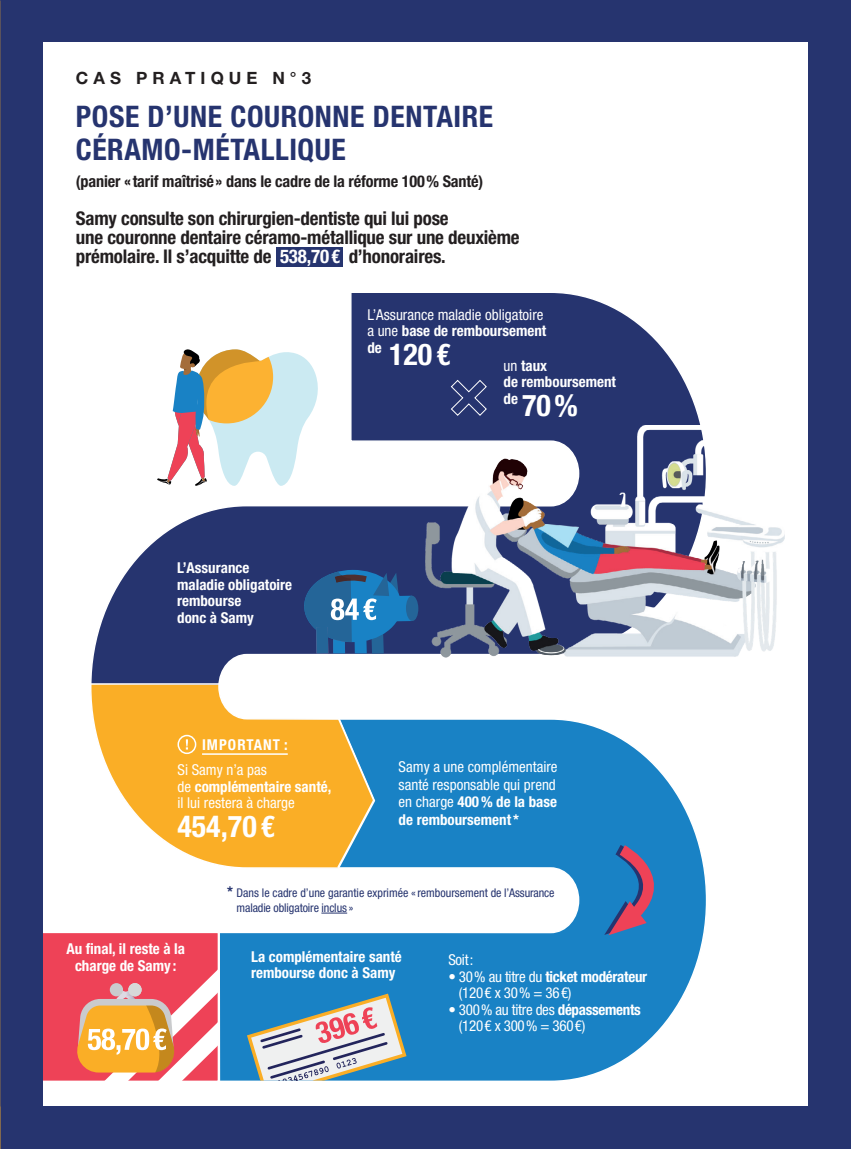
<style>
.page{position:relative;width:851px;height:1149px;background:#fff}
.page>*{position:absolute;margin:0;border:0;box-sizing:border-box;transform-origin:0 0}
.t1{font:700 condensed 30px "Helvetica Neue LT Std";color:#fff}
.t2{font:700 condensed 29.7px/32.7px "Helvetica Neue LT Std";letter-spacing:.02em;color:#26346f}
.t3{font:700 condensed 18.9px/18.9px "Helvetica Neue LT Std";letter-spacing:-.01em;color:#231f20}
.t4{font:700 16.95px "Helvetica Neue LT Std";letter-spacing:.3em;color:#231f20}
.t5{font:700 condensed 16.2px "Helvetica Neue LT Std";letter-spacing:-.01em;color:#231f20}
.t6{font:condensed 15px/16.5px "Helvetica Neue LT Std";color:#fff}
.t7{font:700 condensed 15px/16.5px "Helvetica Neue LT Std";color:#fff}
.t8{font:condensed 15px/16.5px "Helvetica Neue LT Std";letter-spacing:-.02em;color:#fff}
.t9{font:700 condensed 15px "Helvetica Neue LT Std";letter-spacing:.07em;color:#fff}
.t10{font:condensed 12px/14.4px "Helvetica Neue LT Std";color:#26346f}
.s1{color:#fff}
.s2{font-weight:700}
.s3{font-weight:400}
.s4{font-weight:700;font-size:15px}
</style>
<div class="page">
<div style="left:0;top:0;width:850px;height:1148px;background:#26346f"></div>
<div style="left:43px;top:43px;width:765px;height:1062px;background:#fff"></div>
<svg style="left:220px;top:869px;width:486px;height:212px"></svg>
<svg style="left:91px;top:293px;width:613px;height:576px"></svg>
<hr style="left:202px;top:753px;width:86px;height:1px;background:#fff">
<div style="left:177px;top:734px;width:19px;height:19px;border:2px solid #fff;border-radius:50%"></div>
<svg style="left:186px;top:739px;width:2px;height:10px"></svg>
<hr style="left:88px;top:683px;width:137px;height:1px;background:#fff">
<svg style="left:157px;top:349px;width:163px;height:137px"></svg>
<img style="left:425px;top:425px;width:359px;height:232px">
<svg style="left:604px;top:838px;width:74px;height:98px;background:#4072ac"></svg>
<div style="left:276px;top:247px;width:66px;height:20px;background:#26346f"></div>
<svg style="left:321px;top:912px;width:26px;height:1px"></svg>
<svg style="left:450px;top:379px;width:37px;height:37px"></svg>
<svg style="left:336px;top:716px;width:39px;height:153px;background:#9aa27e"></svg>
<svg style="left:43px;top:933px;width:176px;height:173px"></svg>
<svg style="left:247px;top:993px;width:159px;height:87px"></svg>
<div style="left:406px;top:595px;width:12px;height:26px;background:#246598;border-radius:50%"></div>
<svg style="left:304px;top:564px;width:108px;height:89px;background:#2d659b"></svg>
<hr style="left:218px;top:925px;width:2px;height:169px;background:#fff">
<p class="t4" style="left:76px;top:68px;width:237px">CAS PRATIQUE N°3</p>
<h2 class="t2" style="left:76px;top:100px;width:418px">POSE D’UNE COURONNE DENTAIRE<br>CÉRAMO-MÉTALLIQUE</h2>
<p class="t5" style="left:76px;top:172px;width:409px">(panier «tarif maîtrisé» dans le cadre de la réforme 100% Santé)</p>
<p class="t3" style="left:76px;top:209px;width:445px">Samy consulte son chirurgien-dentiste qui lui pose<br>une couronne dentaire céramo-métallique sur une deuxième prémolaire. Il s’acquitte de <span class="s1">538,70€</span> d’honoraires.</p>
<p class="t6" style="left:367px;top:306px;width:180px">L’Assurance maladie obligatoire a une <span class="s2">base de remboursement</span></p>
<h1 class="t1" style="left:367px;top:336px;width:84px"><sup>de</sup> 120 €</h1>
<p class="t7" style="left:503px;top:357px;width:114px"><span class="s3">un</span> taux<br>de remboursement</p>
<h1 class="t1" style="left:503px;top:387px;width:76px"><sup>de</sup> 70%</h1>
<p class="t7" style="left:177px;top:559px;width:116px">L’Assurance maladie obligatoire rembourse<br>donc à Samy</p>
<p class="t9" style="left:202px;top:735px;width:87px">IMPORTANT :</p>
<p class="t6" style="left:177px;top:761px;width:155px">Si Samy n’a pas<br>de <span class="s2">complémentaire santé, </span>il lui restera à charge</p>
<h1 class="t1" style="left:177px;top:807px;width:99px">454,70 €</h1>
<p class="t6" style="left:398px;top:757px;width:160px;line-height:18px">Samy a une complémentaire santé responsable qui prend</p>
<p class="t7" style="left:398px;top:792px;width:160px;line-height:18px"><span class="s3">en charge</span> 400% de la base de remboursement*</p>
<p class="t7" style="left:66px;top:940px;width:120px;text-align:center">Au final, il reste à la charge de Samy :</p>
<p class="t10" style="left:236px;top:885px;width:319px;text-indent:-9px"><span class="s4">*</span> Dans le cadre d’une garantie exprimée «remboursement de l’Assurance maladie obligatoire inclus »</p>
<p class="t7" style="left:251px;top:947px;width:152px">La complémentaire santé rembourse donc à Samy</p>
<p class="t6" style="left:448px;top:951px;width:27px">Soit:</p>
<p class="t6" style="left:459px;top:967px;width:190px;text-indent:-10px">• 30% au titre du <span class="s2">ticket modérateur </span>(120€ x 30% = 36€)</p>
<p class="t8" style="left:459px;top:1000px;width:183px;text-indent:-10px">• 300% au titre des <span class="s2">dépassements </span>(120€ x 300% = 360€)</p>
</div>
